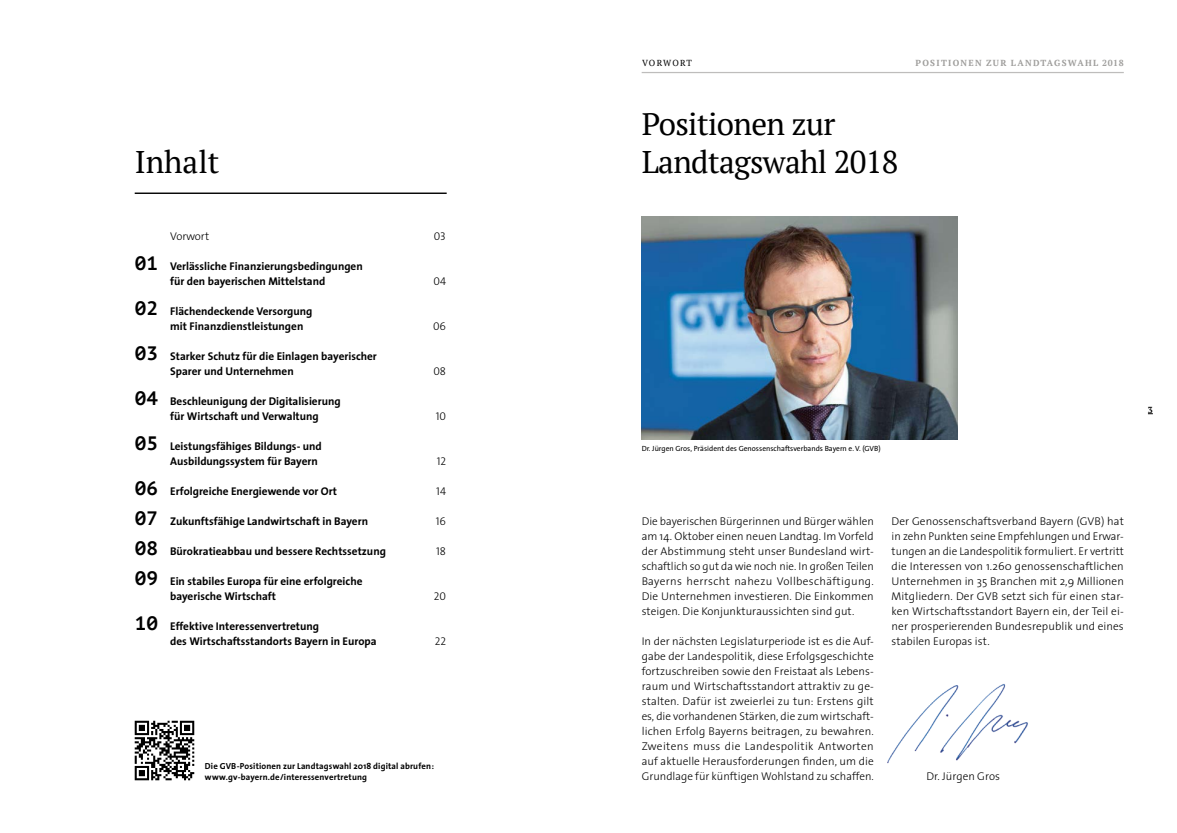
<style>
.page{position:relative;width:1177px;height:833px;background:#fff}
.page>*{position:absolute;margin:0;border:0;box-sizing:border-box;transform-origin:0 0}
.t1{font:31.25px/37.5px "PT Serif";letter-spacing:-.02em;color:#000}
.t2{font:300 11.25px/15px "Thesis Sans";letter-spacing:.005em;color:#000;text-align:justify}
.t3{font:700 11.25px/15px "Thesis Sans";color:#000}
.t4{font:11.25px "Thesis Sans Light Caps";color:#000}
.t5{font:700 8.75px/10.5px "Thesis Sans";letter-spacing:.02em;color:#000}
.t6{font:700 8.75px "PT Serif";letter-spacing:.15em;color:#9e9d9b}
.t7{font:8.75px "PT Serif";letter-spacing:.115em;color:#000}
.t8{font:700 8.75px "PT Serif";color:#000}
.t9{font:7.5px "Thesis Sans";color:#000}
.s1{font-family:"PT Mono";font-size:19.38px}
</style>
<div class="page">
<img style="left:887px;top:684px;width:141px;height:80px">
<img style="left:641px;top:216px;width:316px;height:224px">
<hr style="left:135px;top:192px;width:311px;height:2px;background:#000">
<svg style="left:135px;top:720px;width:59px;height:60px"></svg>
<hr style="left:641px;top:72px;width:482px;height:1px;background:#bebdbc">
<h1 class="t1" style="left:135px;top:143px;width:86px">Inhalt</h1>
<p class="t2" style="left:170px;top:229px;width:41px">Vorwort</p>
<p class="t4" style="left:434px;top:230px;width:14px">03</p>
<p class="t3" style="left:135px;top:259px;width:229px;text-align:center"><span class="s1">01</span> Verlässliche Finanzierungsbedingungen für den bayerischen Mittelstand</p>
<p class="t4" style="left:433px;top:275px;width:14px">04</p>
<p class="t3" style="left:170px;top:304px;width:144px;text-indent:-35px"><span class="s1">02</span> Flächendeckende Versorgung mit Finanzdienstleistungen</p>
<p class="t3" style="left:170px;top:349px;width:208px;text-indent:-35px"><span class="s1">03</span> Starker Schutz für die Einlagen bayerischer<br>Sparer und Unternehmen</p>
<p class="t3" style="left:170px;top:394px;width:172px;text-indent:-35px"><span class="s1">04</span> Beschleunigung der Digitalisierung für Wirtschaft und Verwaltung</p>
<p class="t3" style="left:170px;top:439px;width:153px;text-indent:-35px"><span class="s1">05</span> Leistungsfähiges Bildungs- und<br>Ausbildungssystem für Bayern</p>
<p class="t4" style="left:433px;top:320px;width:15px">06</p>
<p class="t4" style="left:433px;top:365px;width:14px">08</p>
<p class="t4" style="left:436px;top:410px;width:12px">10</p>
<p class="t4" style="left:436px;top:455px;width:11px">12</p>
<p class="t3" style="left:135px;top:484px;width:204px"><span class="s1">06</span> Erfolgreiche Energiewende vor Ort</p>
<p class="t4" style="left:436px;top:485px;width:11px">14</p>
<p class="t3" style="left:135px;top:514px;width:235px"><span class="s1">07</span> Zukunftsfähige Landwirtschaft in Bayern</p>
<p class="t4" style="left:436px;top:515px;width:12px">16</p>
<p class="t3" style="left:135px;top:544px;width:253px"><span class="s1">08</span> Bürokratieabbau und bessere Rechtssetzung</p>
<p class="t4" style="left:436px;top:545px;width:11px">18</p>
<p class="t3" style="left:170px;top:574px;width:194px;text-indent:-35px"><span class="s1">09</span> Ein stabiles Europa für eine erfolgreiche bayerische Wirtschaft</p>
<p class="t4" style="left:434px;top:590px;width:14px">20</p>
<p class="t3" style="left:170px;top:619px;width:208px;text-indent:-35px"><span class="s1">10</span> Effektive Interessenvertretung<br>des Wirtschaftsstandorts Bayern in Europa</p>
<p class="t4" style="left:435px;top:635px;width:13px">22</p>
<p class="t5" style="left:205px;top:761px;width:231px">Die GVB-Positionen zur Landtagswahl 2018 digital abrufen: www.gv-bayern.de/interessenvertretung</p>
<p class="t7" style="left:642px;top:57px;width:51px">VORWORT</p>
<h1 class="t1" style="left:641px;top:105px;width:258px">Positionen zur<br>Landtagswahl 2018</h1>
<p class="t6" style="left:915px;top:57px;width:210px">POSITIONEN ZUR LANDTAGSWAHL 2018</p>
<p class="t9" style="left:641px;top:445px;width:240px">Dr. Jürgen Gros, Präsident des Genossenschaftsverbands Bayern e.V. (GVB)</p>
<p class="t8" style="left:1147px;top:404px;width:6px">3</p>
<p class="t2" style="left:641px;top:514px;width:234px">Die bayerischen Bürgerinnen und Bürger wählen am 14. Oktober einen neuen Landtag. Im Vorfeld der Abstimmung steht unser Bundesland wirt&shy;schaftlich so gut da wie noch nie. In großen Teilen Bayerns herrscht nahezu Vollbeschäftigung.<br>Die Unternehmen investieren. Die Einkommen steigen. Die Konjunkturaussichten sind gut.</p>
<p class="t2" style="left:641px;top:634px;width:234px">In der nächsten Legislaturperiode ist es die Auf&shy;gabe der Landespolitik, diese Erfolgsgeschichte fortzuschreiben sowie den Freistaat als Lebens&shy;raum und Wirtschaftsstandort attraktiv zu ge&shy;stalten. Dafür ist zweierlei zu tun: Erstens gilt es, die vorhandenen Stärken, die zum wirtschaft&shy;lichen Erfolg Bayerns beitragen, zu bewahren.<br>Zweitens muss die Landespolitik Antworten auf aktuelle Herausforderungen finden, um die Grundlage für künftigen Wohlstand zu schaffen.</p>
<p class="t2" style="left:891px;top:514px;width:234px">Der Genossenschaftsverband Bayern (GVB) hat in zehn Punkten seine Empfehlungen und Erwar&shy;tungen an die Landespolitik formuliert. Er vertritt die Interessen von 1.260 genossenschaftlichen Unternehmen in 35 Branchen mit 2,9 Millionen Mitgliedern. Der GVB setzt sich für einen star&shy;ken Wirtschaftsstandort Bayern ein, der Teil ei&shy;ner prosperierenden Bundesrepublik und eines stabilen Europas ist.</p>
<p class="t2" style="left:926px;top:769px;width:75px">Dr. Jürgen Gros</p>
</div>
